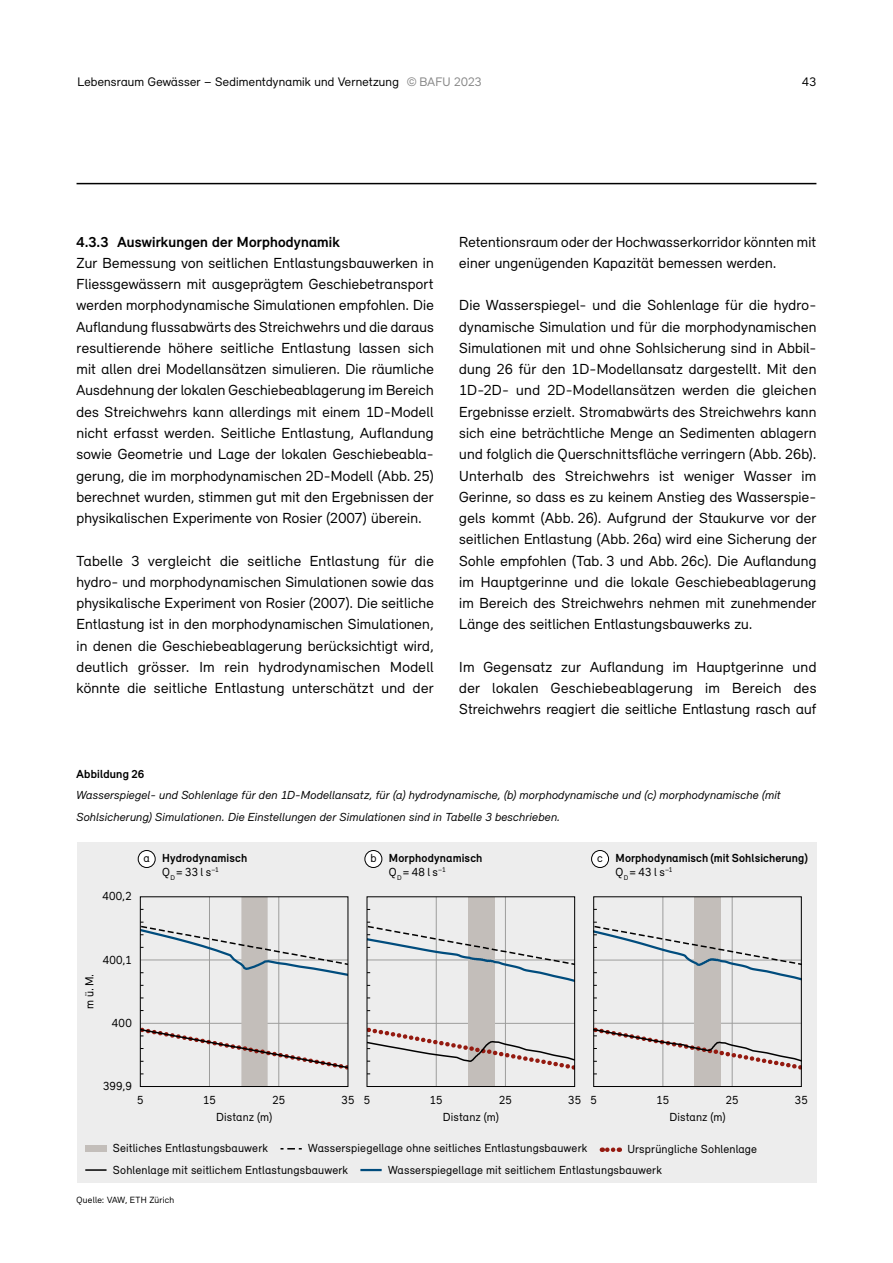
<style>
.page{position:relative;width:893px;height:1263px;background:#fff}
.page>*{position:absolute;margin:0;border:0;box-sizing:border-box;transform-origin:0 0}
._07_Grundtext{font:15px/21.3px "Relevant";letter-spacing:.015em;color:#000;text-align:justify}
._07_Untertitel_nr_St{font:700 15px "Relevant";letter-spacing:.015em;color:#000}
.t1{font:12.75px "Relevant";letter-spacing:.02em;color:#000}
.t2{font:12px "Relevant";letter-spacing:.01em;color:#000}
._08_Legende_Text{font:italic 12px/21.3px "Relevant";letter-spacing:.02em;color:#000}
._08_Legende_Titel{font:700 12px/14.4px "Relevant";letter-spacing:.01em;color:#000}
._08_Quelle{font:9.3px "Relevant";letter-spacing:.025em;color:#000}
.s1{color:#878787}
.s2{font-weight:400}
</style>
<div class="page">
<hr style="left:77px;top:183px;width:739px;height:1px;background:#000">
<div style="left:77px;top:842px;width:739px;height:340px;background:#ededed"></div>
<hr style="left:505px;top:897px;width:1px;height:189px;background:#9d9d9c">
<hr style="left:436px;top:897px;width:1px;height:189px;background:#9d9d9c">
<div style="left:468px;top:897px;width:26px;height:189px;background:#c3beba"></div>
<svg style="left:369px;top:1018px;width:204px;height:66px"></svg>
<svg style="left:369px;top:918px;width:204px;height:81px"></svg>
<div style="left:367px;top:896px;width:208px;height:191px;border:1px solid #000"></div>
<svg style="left:602px;top:1147px;width:11px;height:5px"></svg>
<div style="left:85px;top:1145px;width:21px;height:7px;background:#c3beba"></div>
<hr style="left:85px;top:1169px;width:22px;height:2px;background:#000">
<hr style="left:360px;top:1169px;width:22px;height:2px;background:#004c7d">
<svg style="left:280px;top:1148px;width:22px;height:1px"></svg>
<hr style="left:732px;top:897px;width:1px;height:189px;background:#9d9d9c">
<hr style="left:663px;top:897px;width:1px;height:189px;background:#9d9d9c">
<div style="left:695px;top:897px;width:26px;height:189px;background:#c3beba"></div>
<svg style="left:595px;top:918px;width:204px;height:74px"></svg>
<svg style="left:595px;top:1018px;width:204px;height:66px"></svg>
<div style="left:593px;top:896px;width:208px;height:191px;border:1px solid #000"></div>
<hr style="left:279px;top:897px;width:1px;height:189px;background:#9d9d9c">
<hr style="left:209px;top:897px;width:1px;height:189px;background:#9d9d9c">
<div style="left:241px;top:897px;width:27px;height:189px;background:#c3beba"></div>
<svg style="left:142px;top:918px;width:204px;height:71px"></svg>
<svg style="left:142px;top:1018px;width:204px;height:66px"></svg>
<div style="left:140px;top:896px;width:208px;height:191px;border:1px solid #000"></div>
<div style="left:138px;top:850px;width:17px;height:17px;background:#fff;border-radius:50%"></div>
<div style="left:138px;top:850px;width:17px;height:18px;border:1px solid #000;border-radius:50%"></div>
<div style="left:365px;top:850px;width:17px;height:17px;background:#fff;border-radius:50%"></div>
<div style="left:365px;top:850px;width:17px;height:18px;border:1px solid #000;border-radius:50%"></div>
<div style="left:592px;top:850px;width:17px;height:17px;background:#fff;border-radius:50%"></div>
<div style="left:591px;top:850px;width:18px;height:18px;border:1px solid #000;border-radius:50%"></div>
<p class="t1" style="left:77px;top:74px;width:406px">Lebensraum Gewässer – Sedimentdynamik und Vernetzung <span class="s1">© BAFU 2023</span></p>
<p class="t1" style="left:802px;top:74px;width:15px">43</p>
<p class="_07_Untertitel_nr_St" style="left:77px;top:233px;width:265px">4.3.3 Auswirkungen der Morphodynamik</p>
<p class="_07_Grundtext" style="left:77px;top:252px;width:359px">Zur Bemessung von seitlichen Entlastungsbauwerken in Fliessgewässern mit ausgeprägtem Geschiebetransport werden morphodynamische Simulationen empfohlen. Die Auflandung flussabwärts des Streichwehrs und die daraus resultierende höhere seitliche Entlastung lassen sich mit allen drei Modellansätzen simulieren. Die räumliche Ausdehnung der lokalen Geschiebeablagerung im Bereich des Streichwehrs kann allerdings mit einem 1D-Modell nicht erfasst werden. Seitliche Entlastung, Auflandung sowie Geometrie und Lage der lokalen Geschiebeabla&shy;gerung, die im morphodynamischen 2D-Modell (Abb. 25) berechnet wurden, stimmen gut mit den Ergebnissen der physikalischen Experimente von Rosier (2007) überein.</p>
<p class="_07_Grundtext" style="left:77px;top:550px;width:359px">Tabelle 3 vergleicht die seitliche Entlastung für die hydro- und morphodynamischen Simulationen sowie das physikalische Experiment von Rosier (2007). Die seitliche Entlastung ist in den morphodynamischen Simulationen, in denen die Geschiebeablagerung berücksichtigt wird, deutlich grösser. Im rein hydrodynamischen Modell könnte die seitliche Entlastung unterschätzt und der</p>
<p class="_07_Grundtext" style="left:459px;top:231px;width:359px">Retentionsraum oder der Hochwasserkorridor könnten mit einer ungenügenden Kapazität bemessen werden.</p>
<p class="_07_Grundtext" style="left:459px;top:294px;width:359px">Die Wasserspiegel- und die Sohlenlage für die hydro&shy;dynamische Simulation und für die morphodynamischen Simulationen mit und ohne Sohlsicherung sind in Abbil&shy;dung 26 für den 1D-Modellansatz dargestellt. Mit den 1D-2D- und 2D-Modellansätzen werden die gleichen Ergebnisse erzielt. Stromabwärts des Streichwehrs kann sich eine beträchtliche Menge an Sedimenten ablagern und folglich die Querschnittsfläche verringern (Abb. 26b).<br>Unterhalb des Streichwehrs ist weniger Wasser im Gerinne, so dass es zu keinem Anstieg des Wasserspie&shy;gels kommt (Abb. 26). Aufgrund der Staukurve vor der seitlichen Entlastung (Abb. 26a) wird eine Sicherung der Sohle empfohlen (Tab. 3 und Abb. 26c). Die Auflandung im Hauptgerinne und die lokale Geschiebeablagerung im Bereich des Streichwehrs nehmen mit zunehmender Länge des seitlichen Entlastungsbauwerks zu.</p>
<p class="_07_Grundtext" style="left:459px;top:656px;width:359px">Im Gegensatz zur Auflandung im Hauptgerinne und der lokalen Geschiebeablagerung im Bereich des Streichwehrs reagiert die seitliche Entlastung rasch auf</p>
<p class="_08_Legende_Titel" style="left:77px;top:767px;width:69px">Abbildung 26</p>
<p class="_08_Legende_Text" style="left:77px;top:784px;width:706px">Wasserspiegel- und Sohlenlage für den 1D-Modellansatz, für (a) hydrodynamische, (b) morphodynamische und (c) morphodynamische (mit<br>Sohlsicherung) Simulationen. Die Einstellungen der Simulationen sind in Tabelle 3 beschrieben.</p>
<p class="t2" style="left:102px;top:889px;width:31px">400,2</p>
<p class="_08_Legende_Titel" style="left:162px;top:850px;width:87px">Hydrodynamisch<br><span class="s2">Q</span><sub>D</sub> <span class="s2">= 33 l s</span><sup>–1</sup></p>
<p class="_08_Legende_Titel" style="left:389px;top:850px;width:95px">Morphodynamisch<br><span class="s2">Q</span><sub>D</sub> <span class="s2">= 48 l s</span><sup>–1</sup></p>
<p class="_08_Legende_Titel" style="left:616px;top:850px;width:194px">Morphodynamisch (mit Sohlsicherung)<br><span class="s2">Q</span><sub>D</sub> <span class="s2">= 43 l s</span><sup>–1</sup></p>
<p class="t2" style="left:143px;top:850px;width:8px">a</p>
<p class="t2" style="left:370px;top:851px;width:8px">b</p>
<p class="t2" style="left:597px;top:850px;width:7px">c</p>
<p class="t2" style="left:82px;top:1009px;width:37px;rotate:-90deg">m ü.M.</p>
<p class="t2" style="left:103px;top:952px;width:31px">400,1</p>
<p class="t2" style="left:112px;top:1015px;width:21px">400</p>
<p class="t2" style="left:103px;top:1079px;width:30px">399,9</p>
<p class="t2" style="left:137px;top:1093px;width:8px">5</p>
<p class="t2" style="left:203px;top:1093px;width:14px">15</p>
<p class="t2" style="left:272px;top:1093px;width:14px">25</p>
<p class="t2" style="left:341px;top:1093px;width:14px">35</p>
<p class="t2" style="left:216px;top:1110px;width:58px">Distanz (m)</p>
<p class="t2" style="left:364px;top:1093px;width:8px">5</p>
<p class="t2" style="left:430px;top:1093px;width:14px">15</p>
<p class="t2" style="left:499px;top:1093px;width:14px">25</p>
<p class="t2" style="left:568px;top:1093px;width:14px">35</p>
<p class="t2" style="left:443px;top:1110px;width:58px">Distanz (m)</p>
<p class="t2" style="left:590px;top:1093px;width:8px">5</p>
<p class="t2" style="left:656px;top:1093px;width:14px">15</p>
<p class="t2" style="left:726px;top:1093px;width:14px">25</p>
<p class="t2" style="left:795px;top:1093px;width:14px">35</p>
<p class="t2" style="left:669px;top:1110px;width:58px">Distanz (m)</p>
<p class="t2" style="left:113px;top:1141px;width:157px">Seitliches Entlastungsbauwerk</p>
<p class="t2" style="left:627px;top:1142px;width:131px">Ursprüngliche Sohlenlage</p>
<p class="t2" style="left:113px;top:1162px;width:237px">Sohlenlage mit seitlichem Entlastungsbauwerk</p>
<p class="t2" style="left:388px;top:1162px;width:275px">Wasserspiegellage mit seitlichem Entlastungsbauwerk</p>
<p class="t2" style="left:308px;top:1141px;width:281px">Wasserspiegellage ohne seitliches Entlastungsbauwerk</p>
<p class="_08_Quelle" style="left:77px;top:1195px;width:99px">Quelle: VAW, ETH Zürich</p>
</div>
